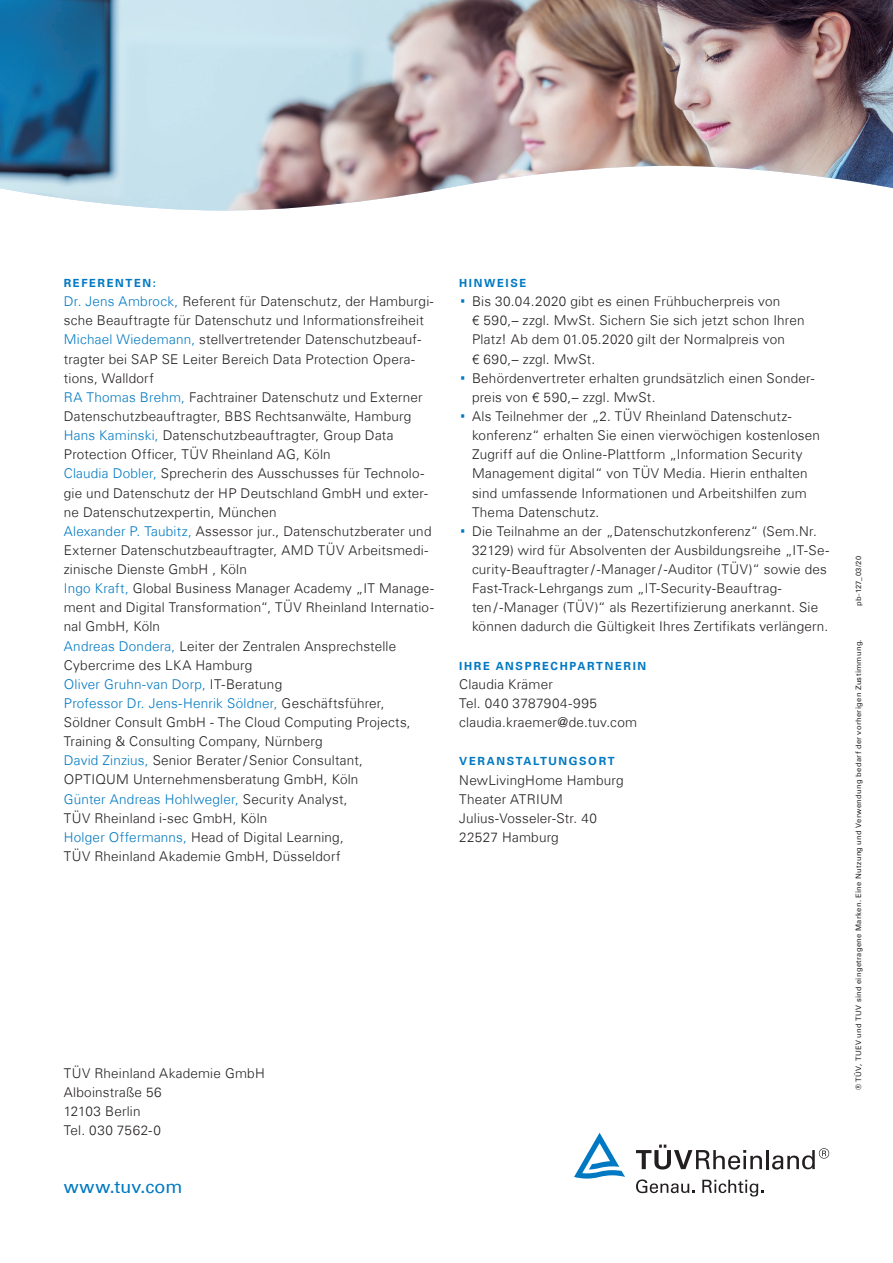
<style>
.page{position:relative;width:893px;height:1263px;background:#fff}
.page>*{position:absolute;margin:0;border:0;box-sizing:border-box;transform-origin:0 0}
.t1{font:18px "Univers Com 55 Roman";letter-spacing:.01em;color:#0079c2}
.t2{font:300 13.5px/19.2px "Univers Com 45";letter-spacing:.015em;color:#231f20}
.t3{font:700 11.25px "Univers Com 65";letter-spacing:.145em;color:#0079c2}
.t4{font:7.5px "Univers Com 55 Roman";letter-spacing:.05em;color:#231f20}
.s1{color:#0079c2}
.s2{font-family:"Univers Com 55 Roman";font-weight:400;font-size:27px;color:#0079c2}
</style>
<div class="page">
<svg style="left:636px;top:1144px;width:126px;height:25px"></svg>
<hr style="left:766px;top:1150px;width:3px;height:19px;background:#231f20">
<svg style="left:772px;top:1148px;width:57px;height:21px"></svg>
<svg style="left:636px;top:1179px;width:58px;height:14px"></svg>
<svg style="left:702px;top:1180px;width:61px;height:16px"></svg>
<svg style="left:574px;top:1133px;width:51px;height:45px"></svg>
<img style="left:0;top:0;width:893px;height:210px">
<p class="t3" style="left:64px;top:276px;width:94px">REFERENTEN:</p>
<p class="t2" style="left:64px;top:292px;width:371px"><span class="s1">Dr. Jens Ambrock,</span> Referent für Datenschutz, der Hamburgi&shy;sche Beauftragte für Datenschutz und Informationsfreiheit <span class="s1">Michael Wiedemann,</span> stellvertretender Datenschutzbeauf&shy;tragter bei SAP SE Leiter Bereich Data Protection Opera&shy;tions, Walldorf<br><span class="s1">RA Thomas Brehm,</span> Fachtrainer Datenschutz und Externer Datenschutzbeauftragter, BBS Rechtsanwälte, Hamburg <span class="s1">Hans Kaminski,</span> Datenschutzbeauftragter, Group Data Protection Officer, TÜV Rheinland AG, Köln<br><span class="s1">Claudia Dobler,</span> Sprecherin des Ausschusses für Technolo&shy;gie und Datenschutz der HP Deutschland GmbH und exter&shy;ne Datenschutzexpertin, München<br><span class="s1">Alexander P. Taubitz,</span> Assessor jur., Datenschutzberater und Externer Datenschutzbeauftragter, AMD TÜV Arbeitsmedi&shy;zinische Dienste GmbH , Köln<br><span class="s1">Ingo Kraft,</span> Global Business Manager Academy „IT Manage&shy;ment and Digital Transformation“, TÜV Rheinland Internatio&shy;nal GmbH, Köln<br><span class="s1">Andreas Dondera,</span> Leiter der Zentralen Ansprechstelle Cybercrime des LKA Hamburg<br><span class="s1">Oliver Gruhn-van Dorp,</span> IT-Beratung<br><span class="s1">Professor Dr. Jens-Henrik Söldner,</span> Geschäftsführer, Söldner Consult GmbH - The Cloud Computing Projects, Training &amp; Consulting Company, Nürnberg<br><span class="s1">David Zinzius,</span> Senior Berater / Senior Consultant,<br>OPTIQUM Unternehmensberatung GmbH, Köln<br><span class="s1">Günter Andreas Hohlwegler,</span> Security Analyst,<br>TÜV Rheinland i-sec GmbH, Köln<br><span class="s1">Holger Offermanns,</span> Head of Digital Learning,<br>TÜV Rheinland Akademie GmbH, Düsseldorf</p>
<p class="t2" style="left:64px;top:1063px;width:203px">TÜV Rheinland Akademie GmbH<br>Alboinstraße 56<br>12103 Berlin<br>Tel. 030 7562-0</p>
<h1 class="t1" style="left:64px;top:1175px;width:120px">www.tuv.com</h1>
<p class="t3" style="left:459px;top:276px;width:69px">HINWEISE</p>
<p class="t2" style="left:459px;top:292px;width:322px"><span class="s2">·</span> Bis 30.04.2020 gibt es einen Frühbucherpreis von</p>
<p class="t2" style="left:472px;top:311px;width:334px">€ 590,– zzgl. MwSt. Sichern Sie sich jetzt schon Ihren</p>
<p class="t2" style="left:472px;top:330px;width:314px">Platz! Ab dem 01.05.2020 gilt der Normalpreis von</p>
<p class="t2" style="left:472px;top:349px;width:125px">€ 690,– zzgl. MwSt.</p>
<p class="t2" style="left:459px;top:368px;width:357px"><span class="s2">·</span> Behördenvertreter erhalten grundsätzlich einen Sonder-</p>
<p class="t2" style="left:472px;top:387px;width:185px">preis von € 590,– zzgl. MwSt.</p>
<p class="t2" style="left:459px;top:407px;width:334px"><span class="s2">·</span> Als Teilnehmer der „2. TÜV Rheinland Datenschutz-</p>
<p class="t2" style="left:472px;top:426px;width:349px">konferenz“ erhalten Sie einen vierwöchigen kostenlosen</p>
<p class="t2" style="left:472px;top:445px;width:332px">Zugriff auf die Online-Plattform „Information Security</p>
<p class="t2" style="left:472px;top:464px;width:337px">Management digital“ von TÜV Media. Hierin enthalten</p>
<p class="t2" style="left:472px;top:483px;width:336px">sind umfassende Informationen und Arbeitshilfen zum</p>
<p class="t2" style="left:472px;top:502px;width:129px">Thema Datenschutz.</p>
<p class="t2" style="left:459px;top:521px;width:359px"><span class="s2">·</span> Die Teilnahme an der „Datenschutzkonferenz“ (Sem.Nr.</p>
<p class="t2" style="left:472px;top:540px;width:359px">32129) wird für Absolventen der Ausbildungsreihe „IT-Se-</p>
<p class="t2" style="left:472px;top:560px;width:356px">curity-Beauftragter / -Manager / -Auditor (TÜV)“ sowie des</p>
<p class="t2" style="left:472px;top:579px;width:311px">Fast-Track-Lehrgangs zum „IT-Security-Beauftrag-</p>
<p class="t2" style="left:472px;top:598px;width:348px">ten / -Manager (TÜV)“ als Rezertifizierung anerkannt. Sie</p>
<p class="t2" style="left:472px;top:617px;width:358px">können dadurch die Gültigkeit Ihres Zertifikats verlängern.</p>
<p class="t3" style="left:459px;top:659px;width:189px">IHRE ANSPRECHPARTNERIN</p>
<p class="t2" style="left:459px;top:674px;width:179px">Claudia Krämer<br>Tel. 040 3787904-995 claudia.kraemer@de.tuv.com</p>
<p class="t3" style="left:459px;top:755px;width:157px">VERANSTALTUNGSORT</p>
<p class="t2" style="left:459px;top:770px;width:166px">NewLivingHome Hamburg<br>Theater ATRIUM<br>Julius-Vosseler-Str. 40<br>22527 Hamburg</p>
<p class="t4" style="left:854px;top:606px;width:52px;rotate:-90deg">pb-127_03/20</p>
<p class="t4" style="left:854px;top:1090px;width:452px;rotate:-90deg">® TÜV, TUEV und TUV sind eingetragene Marken. Eine Nutzung und Verwendung bedarf der vorherigen Zustimmung.</p>
</div>
